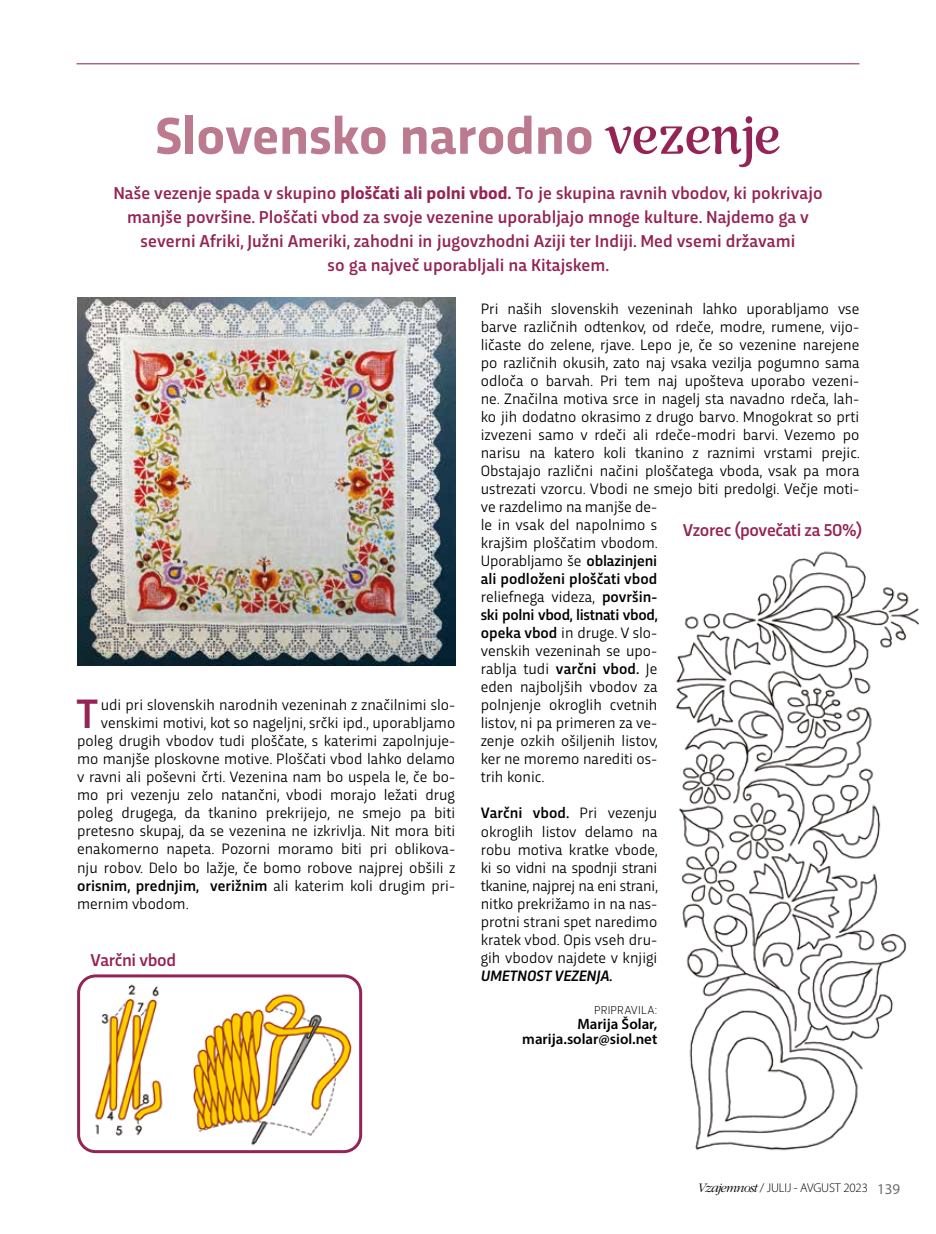
<style>
.page{position:relative;width:936px;height:1234px;background:#fff}
.page>*{position:absolute;margin:0;border:0;box-sizing:border-box;transform-origin:0 0}
.t1{font:700 54px "Trasandina";color:#bc7a8f}
.t2{font:500 43.05px "Trasandina";color:#952456}
.t3{font:500 18px/24px "Trasandina";color:#952456;text-align:center}
.t4{font:500 18px "Trasandina";letter-spacing:-.02em;color:#952456}
.t5{font:15.75px/18px "Trasandina";color:#000;text-align:justify}
.t6{font:500 15.75px "Trasandina";color:#000}
.t7{font:italic 500 15.75px "Trasandina";color:#000}
.t8{font:600 15px/15px "Myriad Pro";color:#000;text-align:right}
.t9{font:300 12.75px "Myriad Pro";letter-spacing:-.01em;color:#000}
.t10{font:300 12px "Trasandina";letter-spacing:.02em;color:#000}
.s1{font-family:"Rumba Std Large";font-weight:400;color:#952456}
.s2{font-weight:700}
.s3{font-weight:400}
.s4{font-weight:500}
.s5{font-family:"ITC Garamond Std";font-style:italic;font-size:13.5px}
.s6{font-weight:400;font-size:15px;color:#706f6f}
</style>
<div class="page">
<hr style="left:77px;top:63px;width:782px;height:1px;background:#952456">
<img style="left:77px;top:297px;width:378px;height:368px">
<img style="left:79px;top:978px;width:281px;height:173px">
<div style="left:77px;top:974px;width:285px;height:178px;border:3px solid #952456;border-radius:17px"></div>
<img style="left:675px;top:551px;width:244px;height:600px">
<h1 class="t1" style="left:155px;top:96px;width:626px">Slovensko narodno <span class="s1">vezenje</span></h1>
<p class="t3" style="left:113px;top:179px;width:710px">Naše vezenje spada v skupino <span class="s2">ploščati ali polni vbod.</span> To je skupina ravnih vbodov, ki pokrivajo manjše površine. Ploščati vbod za svoje vezenine uporabljajo mnoge kulture. Najdemo ga v severni Afriki, Južni Ameriki, zahodni in jugovzhodni Aziji ter Indiji. Med vsemi državami<br>so ga največ uporabljali na Kitajskem.</p>
<h2 class="t2" style="left:76px;top:681px;width:23px">T</h2>
<p class="t5" style="left:101px;top:694px;width:356px">udi pri slovenskih narodnih vezeninah z značilnimi slo-</p>
<p class="t5" style="left:101px;top:712px;width:356px">venskimi motivi, kot so nageljni, srčki ipd., uporabljamo</p>
<p class="t5" style="left:77px;top:730px;width:379px">poleg drugih vbodov tudi ploščate, s katerimi zapolnjuje-</p>
<p class="t5" style="left:77px;top:748px;width:379px">mo manjše ploskovne motive. Ploščati vbod lahko delamo</p>
<p class="t5" style="left:77px;top:766px;width:379px">v ravni ali poševni črti. Vezenina nam bo uspela le, če bo-</p>
<p class="t5" style="left:77px;top:784px;width:379px">mo pri vezenju zelo natančni, vbodi morajo ležati drug</p>
<p class="t5" style="left:77px;top:802px;width:379px">poleg drugega, da tkanino prekrijejo, ne smejo pa biti</p>
<p class="t5" style="left:77px;top:820px;width:379px">pretesno skupaj, da se vezenina ne izkrivlja. Nit mora biti</p>
<p class="t5" style="left:77px;top:838px;width:379px">enakomerno napeta. Pozorni moramo biti pri oblikova-</p>
<p class="t5" style="left:77px;top:856px;width:380px">nju robov. Delo bo lažje, če bomo robove najprej obšili z</p>
<p class="t6" style="left:77px;top:873px;width:379px">orisnim, prednjim, verižnim <span class="s3">ali katerim koli drugim pri-</span></p>
<p class="t5" style="left:77px;top:892px;width:113px">mernim vbodom.</p>
<p class="t4" style="left:90px;top:946px;width:87px">Varčni vbod</p>
<p class="t5" style="left:480px;top:298px;width:381px">Pri naših slovenskih vezeninah lahko uporabljamo vse barve različnih odtenkov, od rdeče, modre, rumene, vijo&shy;ličaste do zelene, rjave. Lepo je, če so vezenine narejene po različnih okusih, zato naj vsaka vezilja pogumno sama odloča o barvah. Pri tem naj upošteva uporabo vezeni&shy;ne. Značilna motiva srce in nagelj sta navadno rdeča, lah&shy;ko jih dodatno okrasimo z drugo barvo. Mnogokrat so prti izvezeni samo v rdeči ali rdeče-modri barvi. Vezemo po narisu na katero koli tkanino z raznimi vrstami prejic.<br>Obstajajo različni načini ploščatega vboda, vsak pa mora ustrezati vzorcu. Vbodi ne smejo biti predolgi. Večje moti-</p>
<p class="t5" style="left:480px;top:496px;width:179px">ve razdelimo na manjše de&shy;le in vsak del napolnimo s krajšim ploščatim vbodom.<br>Uporabljamo še <span class="s4">oblazinjeni ali podloženi ploščati vbod </span>reliefnega videza, <span class="s4">površin&shy;ski polni vbod, listnati vbod, opeka vbod</span> in druge. V slo&shy;venskih vezeninah se upo&shy;rablja tudi <span class="s4">varčni vbod.</span> Je eden najboljših vbodov za polnjenje okroglih cvetnih listov, ni pa primeren za ve&shy;zenje ozkih ošiljenih listov, ker ne moremo narediti os&shy;trih konic.</p>
<p class="t5" style="left:480px;top:802px;width:179px"><span class="s4">Varčni vbod.</span> Pri vezenju okroglih listov delamo na robu motiva kratke vbode, ki so vidni na spodnji strani tkanine, najprej na eni strani, nitko prekrižamo in na nas&shy;protni strani spet naredimo kratek vbod. Opis vseh dru&shy;gih vbodov najdete v knjigi</p>
<p class="t7" style="left:480px;top:963px;width:133px">UMETNOST VEZENJA.</p>
<p class="t10" style="left:594px;top:1000px;width:64px">PRIPRAVILA:</p>
<p class="t8" style="left:522px;top:1015px;width:136px">Marija Šolar, marija.solar@siol.net</p>
<p class="t4" style="left:682px;top:516px;width:181px">Vzorec (povečati za 50%)</p>
<p class="t9" style="left:697px;top:1179px;width:204px"><span class="s5">Vzajemnost</span> / JULIJ - AVGUST 2023 <span class="s6">139</span></p>
</div>
